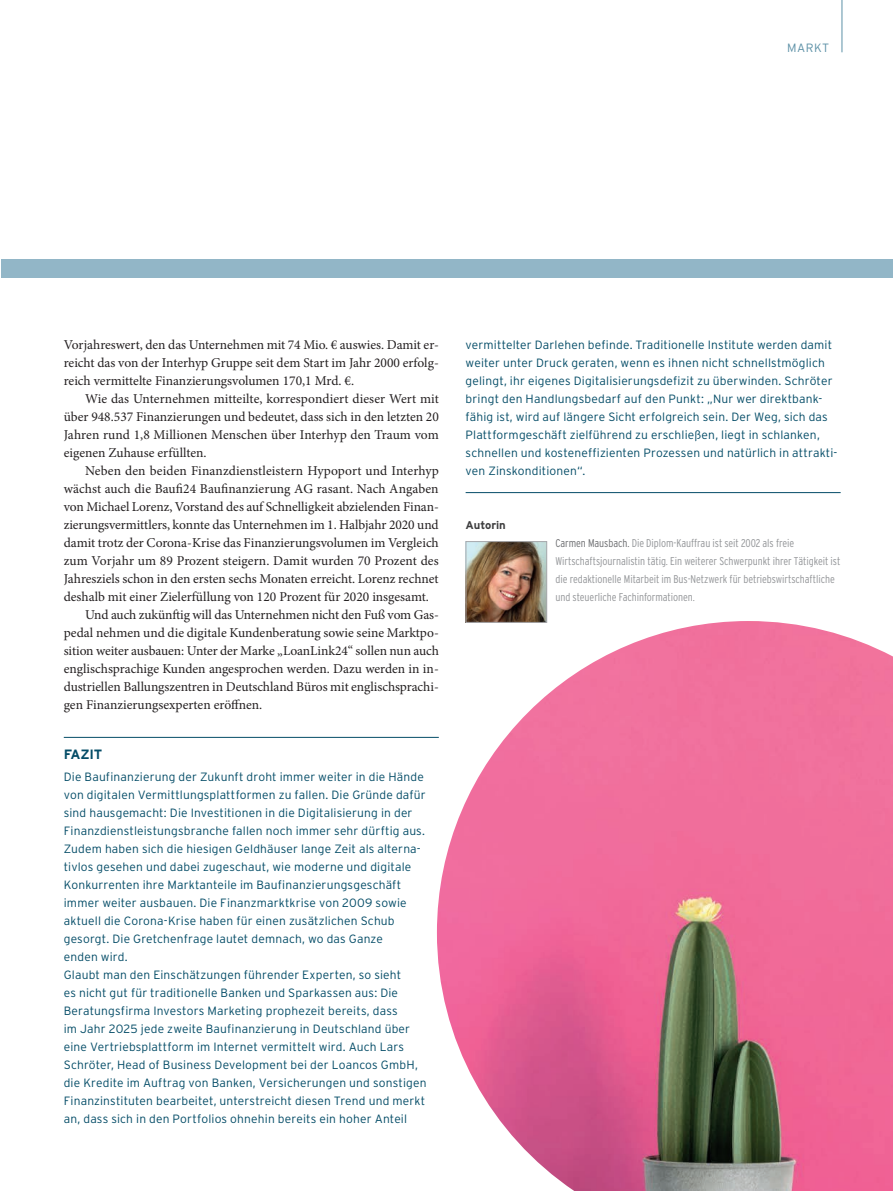
<style>
.page{position:relative;width:893px;height:1191px;background:#fff}
.page>*{position:absolute;margin:0;border:0;box-sizing:border-box;transform-origin:0 0}
.t1{font:13.5px/18px "Minion Pro";letter-spacing:-.005em;color:#231f20;text-align:justify}
.t2{font:700 13.5px "Interstate";letter-spacing:-.02em;color:#044c67}
.t3{font:300 12px/18px "Interstate";letter-spacing:.015em;color:#044c67}
.t4{font:300 12px "Interstate";letter-spacing:.05em;color:#5d91a7}
.t5{font:300 11.25px/18px "Interstate Condensed";letter-spacing:-.005em;color:#939598}
.t6{font:700 11.25px "Interstate";color:#3e3e3f}
.s1{color:#6c6d70}
</style>
<div class="page">
<hr style="left:842px;top:0;width:1px;height:52px;background:#5d91a7">
<hr style="left:64px;top:737px;width:375px;height:1px;background:#044c67">
<hr style="left:466px;top:492px;width:375px;height:1px;background:#044c67">
<img style="left:468px;top:543px;width:77px;height:77px">
<div style="left:466px;top:541px;width:81px;height:81px;border:1px solid #a8a9ad"></div>
<div style="left:1px;top:259px;width:892px;height:18px;background:#92b6c7"></div>
<img style="left:437px;top:621px;width:456px;height:570px">
<p class="t4" style="left:787px;top:41px;width:44px">MARKT</p>
<p class="t1" style="left:64px;top:336px;width:377px">Vorjahreswert, den das Unternehmen mit 74 Mio. € auswies. Damit er&shy;reicht das von der Interhyp Gruppe seit dem Start im Jahr 2000 erfolg&shy;reich vermittelte Finanzierungsvolumen 170,1 Mrd. €.</p>
<p class="t1" style="left:64px;top:390px;width:377px;text-indent:21px">Wie das Unternehmen mitteilte, korrespondiert dieser Wert mit über 948.537 Finanzierungen und bedeutet, dass sich in den letzten 20<br>Jahren rund 1,8 Millionen Menschen über Interhyp den Traum vom eigenen Zuhause erfüllten.</p>
<p class="t1" style="left:85px;top:462px;width:355px">Neben den beiden Finanzdienstleistern Hypoport und Interhyp</p>
<p class="t1" style="left:64px;top:480px;width:376px">wächst auch die Baufi24 Baufinanzierung AG rasant. Nach Angaben</p>
<p class="t1" style="left:64px;top:498px;width:377px">von Michael Lorenz, Vorstand des auf Schnelligkeit abzielenden Finan-</p>
<p class="t1" style="left:64px;top:516px;width:376px">zierungsvermittlers, konnte das Unternehmen im 1. Halbjahr 2020 und</p>
<p class="t1" style="left:64px;top:534px;width:377px">damit trotz der Corona-Krise das Finanzierungsvolumen im Vergleich</p>
<p class="t1" style="left:64px;top:552px;width:376px">zum Vorjahr um 89 Prozent steigern. Damit wurden 70 Prozent des</p>
<p class="t1" style="left:64px;top:569px;width:376px">Jahresziels schon in den ersten sechs Monaten erreicht. Lorenz rechnet</p>
<p class="t1" style="left:64px;top:587px;width:367px">deshalb mit einer Zielerfüllung von 120 Prozent für 2020 insgesamt.</p>
<p class="t1" style="left:85px;top:605px;width:355px">Und auch zukünftig will das Unternehmen nicht den Fuß vom Gas-</p>
<p class="t1" style="left:64px;top:623px;width:377px">pedal nehmen und die digitale Kundenberatung sowie seine Marktpo-</p>
<p class="t1" style="left:64px;top:641px;width:377px">sition weiter ausbauen: Unter der Marke „LoanLink24“ sollen nun auch</p>
<p class="t1" style="left:64px;top:659px;width:377px">englischsprachige Kunden angesprochen werden. Dazu werden in in-</p>
<p class="t1" style="left:64px;top:677px;width:377px">dustriellen Ballungszentren in Deutschland Büros mit englischsprachi-</p>
<p class="t1" style="left:64px;top:695px;width:200px">gen Finanzierungsexperten eröffnen.</p>
<p class="t2" style="left:64px;top:746px;width:40px">FAZIT</p>
<p class="t3" style="left:64px;top:767px;width:364px">Die Baufinanzierung der Zukunft droht immer weiter in die Hände von digitalen Vermittlungsplattformen zu fallen. Die Gründe dafür sind hausgemacht: Die Investitionen in die Digitalisierung in der Finanzdienstleistungsbranche fallen noch immer sehr dürftig aus.<br>Zudem haben sich die hiesigen Geldhäuser lange Zeit als alterna&shy;tivlos gesehen und dabei zugeschaut, wie moderne und digitale Konkurrenten ihre Marktanteile im Baufinanzierungsgeschäft immer weiter ausbauen. Die Finanzmarktkrise von 2009 sowie aktuell die Corona-Krise haben für einen zusätzlichen Schub gesorgt. Die Gretchenfrage lautet demnach, wo das Ganze<br>enden wird.<br>Glaubt man den Einschätzungen führender Experten, so sieht<br>es nicht gut für traditionelle Banken und Sparkassen aus: Die Beratungsfirma Investors Marketing prophezeit bereits, dass<br>im Jahr 2025 jede zweite Baufinanzierung in Deutschland über eine Vertriebsplattform im Internet vermittelt wird. Auch Lars Schröter, Head of Business Development bei der Loancos GmbH, die Kredite im Auftrag von Banken, Versicherungen und sonstigen Finanzinstituten bearbeitet, unterstreicht diesen Trend und merkt an, dass sich in den Portfolios ohnehin bereits ein hoher Anteil</p>
<p class="t3" style="left:466px;top:335px;width:373px">vermittelter Darlehen befinde. Traditionelle Institute werden damit weiter unter Druck geraten, wenn es ihnen nicht schnellstmöglich gelingt, ihr eigenes Digitalisierungsdefizit zu überwinden. Schröter bringt den Handlungsbedarf auf den Punkt: „Nur wer direktbank&shy;fähig ist, wird auf längere Sicht erfolgreich sein. Der Weg, sich das Plattformgeschäft zielführend zu erschließen, liegt in schlanken, schnellen und kosteneffizienten Prozessen und natürlich in attrakti&shy;ven Zinskonditionen“.</p>
<p class="t6" style="left:466px;top:519px;width:42px">Autorin</p>
<p class="t5" style="left:555px;top:534px;width:286px"><span class="s1">Carmen Mausbach.</span> Die Diplom-Kauffrau ist seit 2002 als freie Wirtschaftsjournalistin tätig. Ein weiterer Schwerpunkt ihrer Tätigkeit ist die redaktionelle Mitarbeit im Bus-Netzwerk für betriebswirtschaftliche und steuerliche Fachinformationen.</p>
</div>
